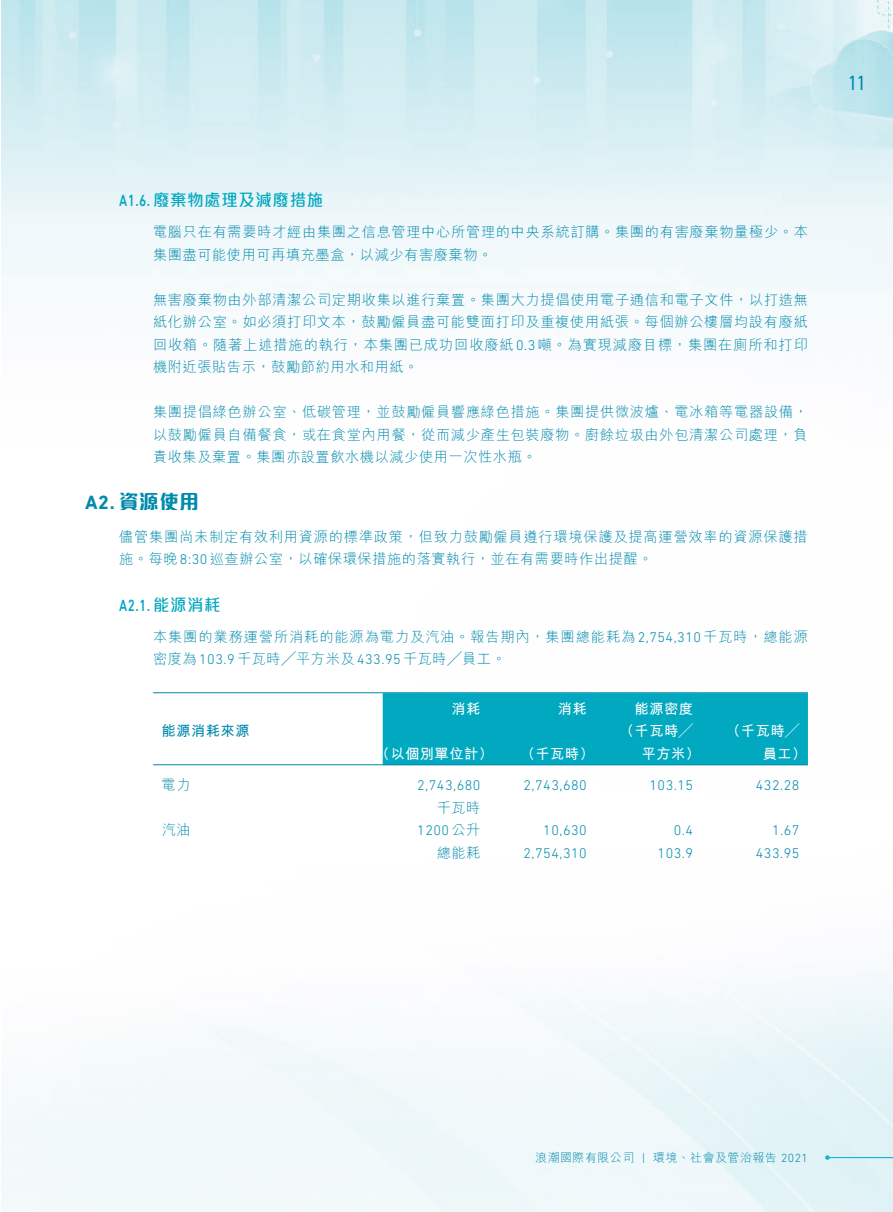
<style>
.page{position:relative;width:893px;height:1212px;background:#fff}
.page>*{position:absolute;margin:0;border:0;box-sizing:border-box;transform-origin:0 0}
.t1{font:condensed 21px "DIN Next LT Pro";color:#008aac}
._3__標題{font:800 19.5px "M Elle HK";color:#008aac}
._4__副標題{font:500 16.5px "M Elle HK";letter-spacing:.035em;color:#00a8c0}
._4__副標題-2{font:500 16.5px "DIN Next LT Pro";color:#00a8c0;scale:.8 1}
._1__內文{font:300 14.25px/22.5px "M Hei HK";letter-spacing:.045em;color:#008aac}
._1__內文-2{font:300 14.25px "DIN Next LT Pro";letter-spacing:.035em;color:#008aac}
._1__內文-3{font:700 14.25px "M Hei HK";letter-spacing:.035em;color:#fff}
._1__內文-4{font:700 14.25px "M Hei HK";letter-spacing:.035em;color:#008aac}
.t2{font:300 12px "M Hei HK";letter-spacing:.035em;color:#008aac}
.s1{font-family:"DIN Next LT Pro"}
.s2{font-family:"DIN Next LT Pro";font-weight:700}
.s3{font-family:"M Elle HK"}
.s4{font-family:"M Hei HK"}
</style>
<div class="page">
<hr style="left:827px;top:1157px;width:66px;height:1px;background:#0dbacd">
<svg style="left:825px;top:1155px;width:5px;height:5px"></svg>
<div style="left:383px;top:693px;width:425px;height:71px;background:#00a8c0"></div>
<hr style="left:153px;top:692px;width:230px;height:1px;background:#008aac">
<hr style="left:383px;top:692px;width:106px;height:1px;background:#008aac">
<hr style="left:489px;top:692px;width:106px;height:1px;background:#008aac">
<hr style="left:595px;top:692px;width:107px;height:1px;background:#008aac">
<hr style="left:702px;top:692px;width:106px;height:1px;background:#008aac">
<hr style="left:153px;top:764px;width:230px;height:1px;background:#008aac">
<hr style="left:383px;top:764px;width:106px;height:1px;background:#008aac">
<hr style="left:489px;top:764px;width:106px;height:1px;background:#008aac">
<hr style="left:595px;top:764px;width:107px;height:1px;background:#008aac">
<hr style="left:702px;top:764px;width:106px;height:1px;background:#008aac">
<p class="_4__副標題" style="left:119px;top:192px;width:206px"><span class="s1">A1.6.</span> 廢棄物處理及減廢措施</p>
<p class="_1__內文" style="left:153px;top:220px;width:656px">電腦只在有需要時才經由集團之信息管理中心所管理的中央系統訂購。集團的有害廢棄物量極少。本集團盡可能使用可再填充墨盒，以減少有害廢棄物。</p>
<p class="_1__內文" style="left:153px;top:288px;width:656px;text-align:justify">無害廢棄物由外部清潔公司定期收集以進行棄置。集團大力提倡使用電子通信和電子文件，以打造無紙化辦公室。如必須打印文本，鼓勵僱員盡可能雙面打印及重複使用紙張。每個辦公樓層均設有廢紙回收箱。隨著上述措施的執行，本集團已成功回收廢紙<span class="s1">0.3</span>噸。為實現減廢目標，集團在廁所和打印機附近張貼告示，鼓勵節約用水和用紙。</p>
<p class="_1__內文" style="left:153px;top:400px;width:656px;text-align:justify">集團提倡綠色辦公室、低碳管理，並鼓勵僱員響應綠色措施。集團提供微波爐、電冰箱等電器設備，以鼓勵僱員自備餐食，或在食堂內用餐，從而減少產生包裝廢物。廚餘垃圾由外包清潔公司處理，負責收集及棄置。集團亦設置飲水機以減少使用一次性水瓶。</p>
<p class="_3__標題" style="left:85px;top:492px;width:116px"><span class="s2">A2.</span> 資源使用</p>
<p class="_1__內文" style="left:119px;top:525px;width:690px">儘管集團尚未制定有效利用資源的標準政策，但致力鼓勵僱員遵行環境保護及提高運營效率的資源保護措施。每晚<span class="s1">8:30</span>巡查辦公室，以確保環保措施的落實執行，並在有需要時作出提醒。</p>
<p class="_4__副標題-2" style="left:119px;top:596px;width:129px">A2.1. <span class="s3">能源消耗</span></p>
<p class="_1__內文" style="left:153px;top:625px;width:656px">本集團的業務運營所消耗的能源為電力及汽油。報告期內，集團總能耗為<span class="s1">2,754,310</span>千瓦時，總能源密度為<span class="s1">103.9</span>千瓦時╱平方米及<span class="s1">433.95</span>千瓦時╱員工。</p>
<p class="_1__內文-4" style="left:162px;top:721px;width:89px">能源消耗來源</p>
<p class="_1__內文-3" style="left:451px;top:698px;width:30px">消耗</p>
<p class="_1__內文-3" style="left:558px;top:698px;width:30px">消耗</p>
<p class="_1__內文-3" style="left:635px;top:698px;width:60px">能源密度</p>
<p class="_1__內文-3" style="left:376px;top:743px;width:119px">（以個別單位計）</p>
<p class="_1__內文-3" style="left:521px;top:743px;width:75px">（千瓦時）</p>
<p class="_1__內文-3" style="left:620px;top:721px;width:75px">（千瓦時╱</p>
<p class="_1__內文-3" style="left:642px;top:743px;width:60px">平方米）</p>
<p class="_1__內文-3" style="left:726px;top:721px;width:75px">（千瓦時╱</p>
<p class="_1__內文-3" style="left:763px;top:743px;width:45px">員工）</p>
<p class="_1__內文" style="left:162px;top:774px;width:31px">電力</p>
<p class="_1__內文-2" style="left:417px;top:777px;width:65px">2,743,680</p>
<p class="_1__內文-2" style="left:523px;top:777px;width:65px">2,743,680</p>
<p class="_1__內文-2" style="left:649px;top:777px;width:45px">103.15</p>
<p class="_1__內文-2" style="left:756px;top:777px;width:45px">432.28</p>
<p class="_1__內文" style="left:437px;top:796px;width:45px">千瓦時</p>
<p class="_1__內文" style="left:162px;top:819px;width:31px">汽油</p>
<p class="_1__內文-2" style="left:417px;top:822px;width:65px">1200<span class="s4">公升</span></p>
<p class="_1__內文-2" style="left:543px;top:822px;width:45px">10,630</p>
<p class="_1__內文-2" style="left:674px;top:822px;width:21px">0.4</p>
<p class="_1__內文-2" style="left:772px;top:822px;width:29px">1.67</p>
<p class="_1__內文" style="left:437px;top:841px;width:45px">總能耗</p>
<p class="_1__內文-2" style="left:523px;top:845px;width:65px">2,754,310</p>
<p class="_1__內文-2" style="left:658px;top:845px;width:37px">103.9</p>
<p class="_1__內文-2" style="left:756px;top:845px;width:45px">433.95</p>
<h1 class="t1" style="left:848px;top:71px;width:18px">11</h1>
<p class="t2" style="left:535px;top:1151px;width:274px">浪潮國際有限公司 <span class="s1">|</span> 環境、社會及管治報告 <span class="s1">2021</span></p>
</div>
